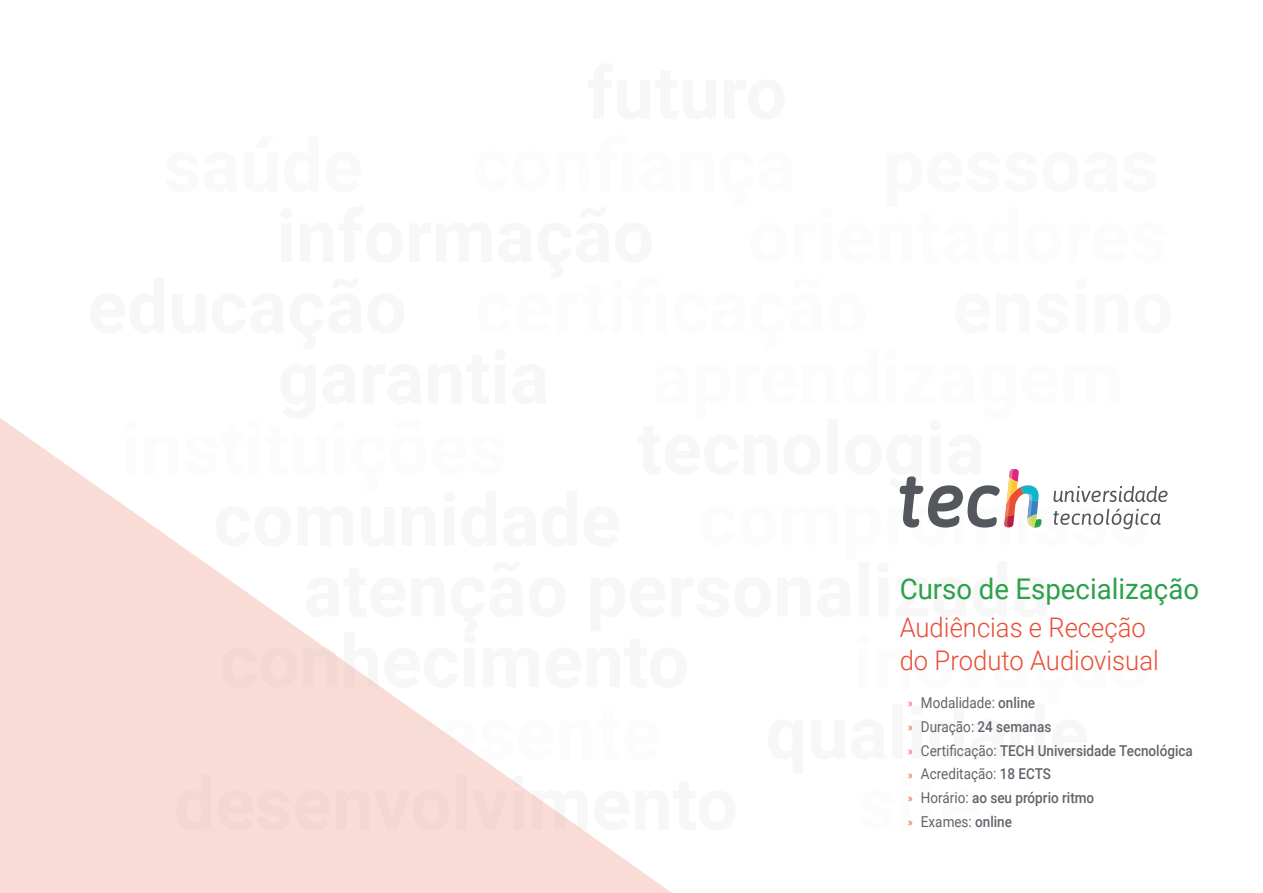
<style>
.page{position:relative;width:1263px;height:893px;background:#fff}
.page>*{position:absolute;margin:0;border:0;box-sizing:border-box;transform-origin:0 0}
.t1{font:28.5px "Roboto";color:#2ca14b}
.t2{font:300 27px/33px "Roboto";color:#e94d35;scale:.95 1}
.t3{font:500 15px/23.7px "Roboto";color:#61646a;scale:.9 1}
.s1{font-family:"Myriad Pro";font-weight:400;font-size:12px;color:#e94d35}
.s2{font-weight:400}
</style>
<div class="page">
<svg style="left:0;top:418px;width:672px;height:475px;background:#fae0dc"></svg>
<svg style="left:306px;top:561px;width:366px;height:71px"></svg>
<svg style="left:222px;top:632px;width:450px;height:56px"></svg>
<svg style="left:176px;top:711px;width:496px;height:119px"></svg>
<svg style="left:90px;top:418px;width:1078px;height:142px"></svg>
<h1 class="t1" style="left:900px;top:569px;width:301px">Curso de Especialização</h1>
<h2 class="t2" style="left:900px;top:610px;width:274px">Audiências e Receção do Produto Audiovisual</h2>
<p class="t3" style="left:908px;top:690px;width:318px"><span class="s1">»</span> <span class="s2">Modalidade:</span> online<br><span class="s1">»</span> <span class="s2">Duração:</span> 24 semanas<br><span class="s1">»</span> <span class="s2">Certificação:</span> TECH Universidade Tecnológica <span class="s1">»</span> <span class="s2">Acreditação:</span> 18 ECTS<br><span class="s1">»</span> <span class="s2">Horário:</span> ao seu próprio ritmo<br><span class="s1">»</span> <span class="s2">Exames:</span> online</p>
</div>
